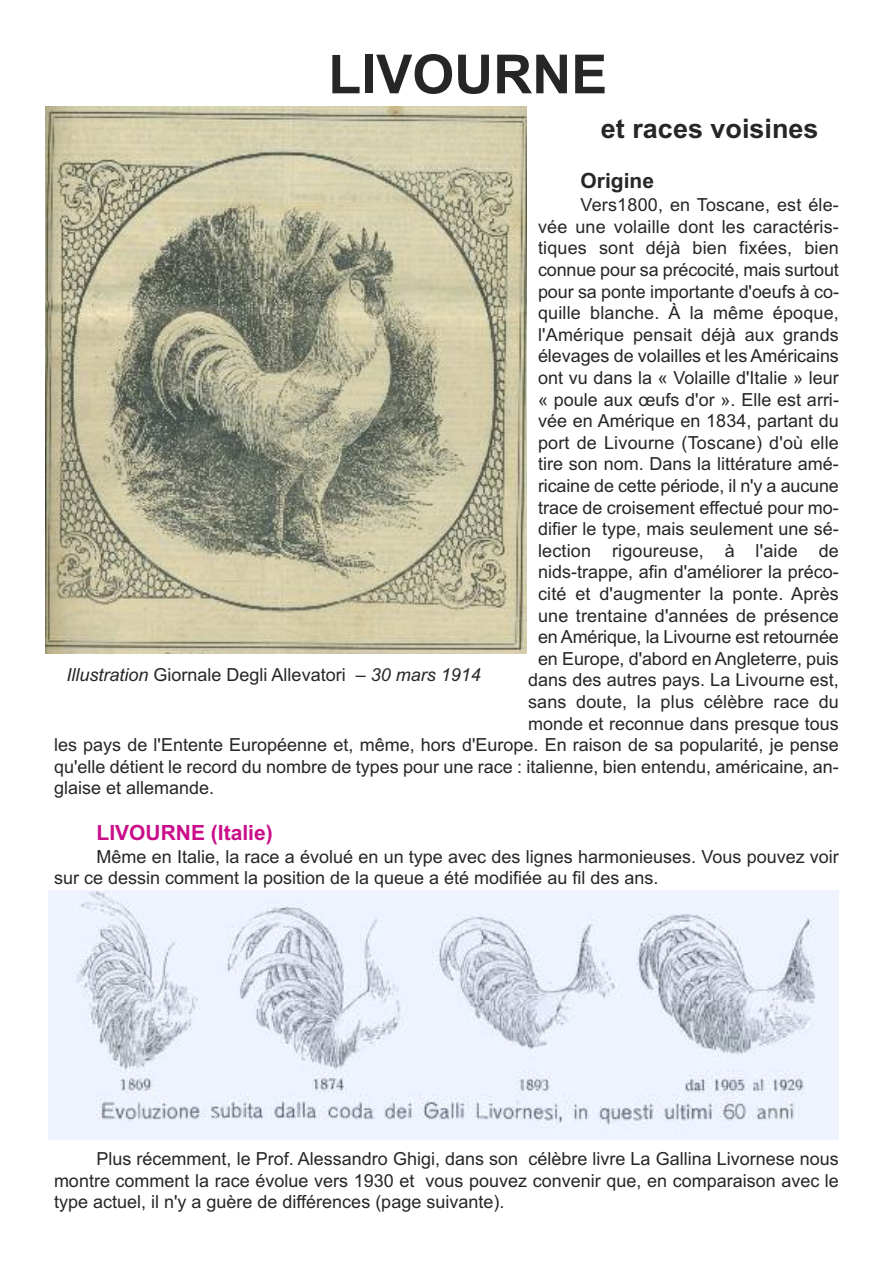
<style>
.page{position:relative;width:893px;height:1263px;background:#fff}
.page>*{position:absolute;margin:0;border:0;box-sizing:border-box;transform-origin:0 0}
.t1{font:700 54px "Arial";color:#272627}
.t2{font:700 27px "Arial";color:#272627}
.t3{font:700 21px "Arial";color:#ca0d89}
.t4{font:700 21px "Arial";color:#272627}
.t5{font:18px/21.6px "Arial";color:#272627}
.t6{font:italic 18px "Arial";color:#272627}
.s1{font-style:normal}
</style>
<div class="page">
<img style="left:45px;top:106px;width:481px;height:547px">
<img style="left:48px;top:891px;width:791px;height:249px">
<h1 class="t1" style="left:328px;top:43px;width:281px">LIVOURNE</h1>
<h2 class="t2" style="left:601px;top:113px;width:219px">et races voisines</h2>
<p class="t4" style="left:581px;top:169px;width:75px">Origine</p>
<p class="t5" style="left:581px;top:194px;width:260px">Vers1800, en Toscane, est éle-</p>
<p class="t5" style="left:538px;top:216px;width:302px">vée une volaille dont les caractéris-</p>
<p class="t5" style="left:538px;top:237px;width:302px">tiques sont déjà bien fixées, bien</p>
<p class="t5" style="left:538px;top:259px;width:302px">connue pour sa précocité, mais surtout</p>
<p class="t5" style="left:538px;top:280px;width:302px">pour sa ponte importante d'oeufs à co-</p>
<p class="t5" style="left:538px;top:302px;width:302px">quille blanche. À la même époque,</p>
<p class="t5" style="left:538px;top:324px;width:302px">l'Amérique pensait déjà aux grands</p>
<p class="t5" style="left:538px;top:345px;width:302px">élevages de volailles et les Américains</p>
<p class="t5" style="left:538px;top:367px;width:302px">ont vu dans la « Volaille d'Italie » leur</p>
<p class="t5" style="left:538px;top:388px;width:302px">« poule aux œufs d'or ». Elle est arri-</p>
<p class="t5" style="left:538px;top:410px;width:302px">vée en Amérique en 1834, partant du</p>
<p class="t5" style="left:538px;top:432px;width:302px">port de Livourne (Toscane) d'où elle</p>
<p class="t5" style="left:538px;top:453px;width:302px">tire son nom. Dans la littérature amé-</p>
<p class="t5" style="left:538px;top:475px;width:302px">ricaine de cette période, il n'y a aucune</p>
<p class="t5" style="left:538px;top:496px;width:302px">trace de croisement effectué pour mo-</p>
<p class="t5" style="left:538px;top:518px;width:302px">difier le type, mais seulement une sé-</p>
<p class="t5" style="left:538px;top:540px;width:302px">lection rigoureuse, à l'aide de</p>
<p class="t5" style="left:538px;top:561px;width:302px">nids-trappe, afin d'améliorer la préco-</p>
<p class="t5" style="left:538px;top:583px;width:302px">cité et d'augmenter la ponte. Après</p>
<p class="t5" style="left:538px;top:604px;width:302px">une trentaine d'années de présence</p>
<p class="t5" style="left:538px;top:626px;width:302px">en Amérique, la Livourne est retournée</p>
<p class="t5" style="left:538px;top:648px;width:302px">en Europe, d'abord en Angleterre, puis</p>
<p class="t5" style="left:528px;top:669px;width:312px">dans des autres pays. La Livourne est,</p>
<p class="t5" style="left:528px;top:691px;width:312px">sans doute, la plus célèbre race du</p>
<p class="t5" style="left:528px;top:712px;width:312px">monde et reconnue dans presque tous</p>
<p class="t5" style="left:54px;top:734px;width:786px">les pays de l'Entente Européenne et, même, hors d'Europe. En raison de sa popularité, je pense</p>
<p class="t5" style="left:54px;top:756px;width:786px">qu'elle détient le record du nombre de types pour une race : italienne, bien entendu, américaine, an-</p>
<p class="t5" style="left:54px;top:777px;width:162px">glaise et allemande.</p>
<p class="t3" style="left:97px;top:820px;width:178px">LIVOURNE (Italie)</p>
<p class="t5" style="left:54px;top:846px;width:786px;text-indent:43px">Même en Italie, la race a évolué en un type avec des lignes harmonieuses. Vous pouvez voir sur ce dessin comment la position de la queue a été modifiée au fil des ans.</p>
<p class="t6" style="left:67px;top:664px;width:416px">Illustration <span class="s1">Giornale Degli Allevatori</span> – 30 mars 1914</p>
<p class="t5" style="left:54px;top:1148px;width:786px;text-align:justify;text-indent:43px">Plus récemment, le Prof. Alessandro Ghigi, dans son célèbre livre La Gallina Livornese nous montre comment la race évolue vers 1930 et vous pouvez convenir que, en comparaison avec le type actuel, il n'y a guère de différences (page suivante).</p>
</div>
